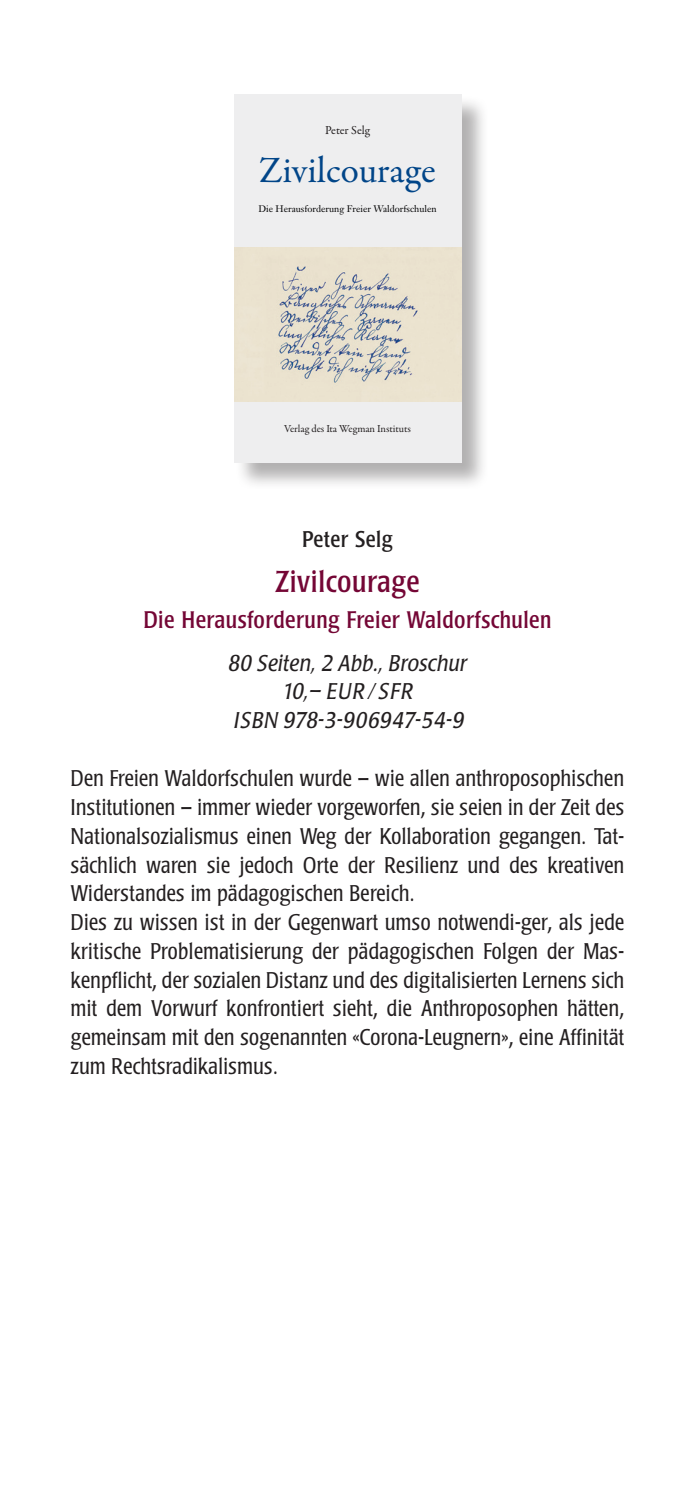
<style>
.page{position:relative;width:695px;height:1489px;background:#fff}
.page>*{position:absolute;margin:0;border:0;box-sizing:border-box;transform-origin:0 0}
.t1{font:37.5px "Garamond Premr Pro";color:#014588}
.t2{font:condensed 30px "Poppl Laudatio";letter-spacing:.02em;color:#740635}
.t3{font:condensed 23.75px "Poppl Laudatio";letter-spacing:.02em;color:#740635}
.t4{font:300 condensed 22.5px/28.8px "Poppl Laudatio";letter-spacing:.02em;color:#231f20}
.t5{font:italic 22.5px/28.8px "Poppl Laudatio";letter-spacing:.02em;color:#231f20;text-align:center;scale:.9 1}
.t6{font:condensed 22.5px "Poppl Laudatio";letter-spacing:.02em;color:#231f20}
.t7{font:12.25px "Garamond Premr Pro";color:#231f20}
.t8{font:10.75px "Garamond Premr Pro";letter-spacing:-.005em;color:#231f20}
.t9{font:9.5px "Janson Text";color:#000001}
</style>
<div class="page">
<div style="left:235px;top:95px;width:253px;height:395px;background:#231f20;opacity:.35"></div>
<div style="left:234px;top:94px;width:227px;height:368px;background:#eeeeef"></div>
<img style="left:234px;top:248px;width:227px;height:153px">
<p class="t7" style="left:325px;top:123px;width:47px">Peter Selg</p>
<h1 class="t1" style="left:259px;top:147px;width:178px">Zivilcourage</h1>
<p class="t9" style="left:258px;top:202px;width:180px">Die Herausforderung Freier Waldorfschulen</p>
<p class="t8" style="left:284px;top:422px;width:128px">Verlag des Ita Wegman Instituts</p>
<p class="t6" style="left:302px;top:527px;width:92px">Peter Selg</p>
<h2 class="t2" style="left:275px;top:564px;width:146px">Zivilcourage</h2>
<p class="t3" style="left:143px;top:606px;width:409px">Die Herausforderung Freier Waldorfschulen</p>
<p class="t5" style="left:228px;top:649px;width:267px">80 Seiten, 2 Abb., Broschur<br>10,– EUR/SFR<br>ISBN 978-3-906947-54-9</p>
<p class="t4" style="left:71px;top:764px;width:554px">Den Freien Waldorfschulen wurde – wie allen anthroposophischen Institutionen – immer wieder vorgeworfen, sie seien in der Zeit des Nationalsozialismus einen Weg der Kollaboration gegangen. Tat&shy;sächlich waren sie jedoch Orte der Resilienz und des kreativen Widerstandes im pädagogischen Bereich.<br>Dies zu wissen ist in der Gegenwart umso notwendi-ger, als jede kritische Problematisierung der pädagogischen Folgen der Mas&shy;kenpflicht, der sozialen Distanz und des digitalisierten Lernens sich mit dem Vorwurf konfrontiert sieht, die Anthroposophen hätten, gemeinsam mit den sogenannten «Corona-Leugnern», eine Affinität zum Rechtsradikalismus.</p>
</div>
